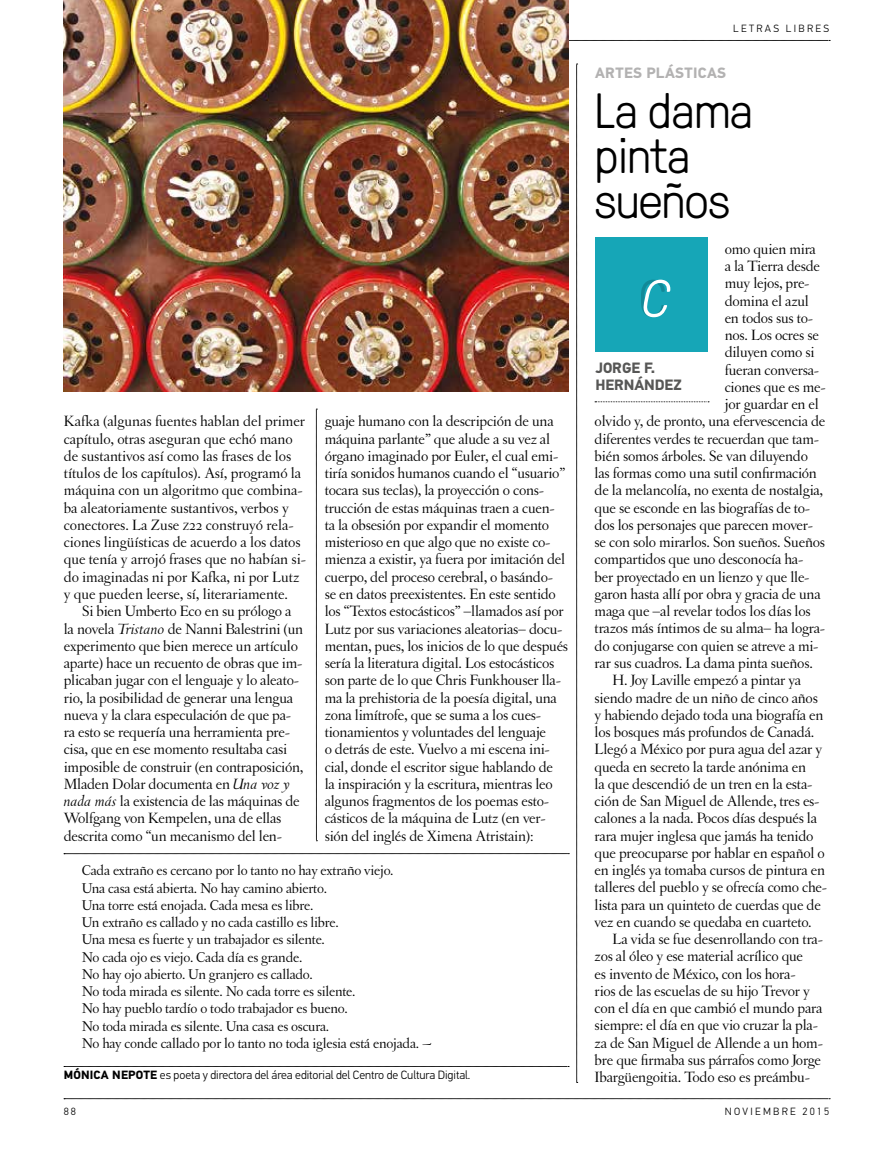
<style>
.page{position:relative;width:893px;height:1149px;background:#fff}
.page>*{position:absolute;margin:0;border:0;box-sizing:border-box;transform-origin:0 0}
.t1{font:italic 300 52.5px "GT Pressura";color:#fff}
.t2{font:300 49.5px/45px "GT Pressura";letter-spacing:-.02em;color:#000}
.t3{font:15.75px/17.2px "Letras Oldstyle";letter-spacing:-.015em;color:#000}
.t4{font:15px/17.2px "Letras Oldstyle";letter-spacing:-.015em;color:#000}
.t5{font:700 15px/16.5px "PF Din Text Pro";letter-spacing:-.005em;color:#575756}
.t6{font:700 15px "PF Din Text Pro";letter-spacing:.02em;color:#b3b2b2}
.t7{font:300 12px "PF Din Text Pro";letter-spacing:-.005em;color:#000}
.t8{font:300 10.5px "PF Din Text Pro";letter-spacing:.22em;color:#000}
.s1{font-weight:700}
.s2{font-size:10.95px}
.s3{font-style:italic}
</style>
<div class="page">
<svg style="left:568px;top:40px;width:262px;height:1px"></svg>
<svg style="left:64px;top:1098px;width:766px;height:1px"></svg>
<img style="left:64px;top:0;width:504px;height:392px">
<svg style="left:576px;top:64px;width:2px;height:1018px;background:#929292"></svg>
<svg style="left:316px;top:409px;width:1px;height:432px"></svg>
<svg style="left:64px;top:853px;width:505px;height:1px"></svg>
<div style="left:595px;top:237px;width:113px;height:114px;background:#16a6b7"></div>
<svg style="left:595px;top:401px;width:114px;height:1px"></svg>
<p class="t8" style="left:733px;top:22px;width:97px">LETRAS LIBRES</p>
<p class="t3" style="left:325px;top:412px;width:245px">guaje humano con la descripción de una máquina parlante” que alude a su vez al órgano imaginado por Euler, el cual emi&shy;tiría sonidos humanos cuando el “usuario” tocara sus teclas), la proyección o cons&shy;trucción de estas máquinas traen a cuen&shy;ta la obsesión por expandir el momento misterioso en que algo que no existe co&shy;mienza a existir, ya fuera por imitación del cuerpo, del proceso cerebral, o basándo&shy;se en datos preexistentes. En este sentido los “Textos estocásticos” –llamados así por Lutz por sus variaciones aleatorias– docu&shy;mentan, pues, los inicios de lo que después sería la literatura digital. Los estocásticos son parte de lo que Chris Funkhouser lla&shy;ma la prehistoria de la poesía digital, una zona limítrofe, que se suma a los cues&shy;tionamientos y voluntades del lenguaje<br>o detrás de este. Vuelvo a mi escena ini&shy;cial, donde el escritor sigue hablando de<br>la inspiración y la escritura, mientras leo algunos fragmentos de los poemas esto&shy;cásticos de la máquina de Lutz (en ver&shy;sión del inglés de Ximena Atristain):</p>
<p class="t4" style="left:82px;top:861px;width:351px">Cada extraño es cercano por lo tanto no hay extraño viejo.<br>Una casa está abierta. No hay camino abierto.<br>Una torre está enojada. Cada mesa es libre.<br>Un extraño es callado y no cada castillo es libre.<br>Una mesa es fuerte y un trabajador es silente.<br>No cada ojo es viejo. Cada día es grande.<br>No hay ojo abierto. Un granjero es callado.<br>No toda mirada es silente. No cada torre es silente.<br>No hay pueblo tardío o todo trabajador es bueno.<br>No toda mirada es silente. Una casa es oscura.<br>No hay conde callado por lo tanto no toda iglesia está enojada. ~</p>
<p class="t7" style="left:64px;top:1067px;width:408px"><span class="s1">MÓNICA NEPOTE</span> es poeta y directora del área editorial del Centro de Cultura Digital.</p>
<p class="t3" style="left:64px;top:412px;width:244px">Kafka (algunas fuentes hablan del primer capítulo, otras aseguran que echó mano de sustantivos así como las frases de los títulos de los capítulos). Así, programó la máquina con un algoritmo que combina&shy;ba aleatoriamente sustantivos, verbos y conectores. La Zuse <span class="s2">z</span>22 construyó rela&shy;ciones lingüísticas de acuerdo a los datos que tenía y arrojó frases que no habían si&shy;do imaginadas ni por Kafka, ni por Lutz y que pueden leerse, sí, literariamente.</p>
<p class="t3" style="left:64px;top:602px;width:241px;text-indent:18px">Si bien Umberto Eco en su prólogo a la novela <span class="s3">Tristano</span> de Nanni Balestrini (un experimento que bien merece un artículo aparte) hace un recuento de obras que im&shy;plicaban jugar con el lenguaje y lo aleato&shy;rio, la posibilidad de generar una lengua nueva y la clara especulación de que pa&shy;ra esto se requería una herramienta pre&shy;cisa, que en ese momento resultaba casi imposible de construir (en contraposición, Mladen Dolar documenta en <span class="s3">Una voz y nada más</span> la existencia de las máquinas de Wolfgang von Kempelen, una de ellas descrita como “un mecanismo del len-</p>
<p class="t6" style="left:595px;top:64px;width:133px">ARTES PLÁSTICAS</p>
<h2 class="t2" style="left:595px;top:85px;width:161px">La dama pinta sueños</h2>
<p class="t3" style="left:725px;top:240px;width:93px">omo quien mira</p>
<p class="t3" style="left:725px;top:257px;width:97px">a la Tierra desde</p>
<p class="t3" style="left:725px;top:274px;width:86px">muy lejos, pre-</p>
<p class="t3" style="left:725px;top:292px;width:86px">domina el azul</p>
<p class="t3" style="left:725px;top:309px;width:90px">en todos sus to-</p>
<p class="t3" style="left:725px;top:326px;width:96px">nos. Los ocres se</p>
<p class="t3" style="left:725px;top:343px;width:91px">diluyen como si</p>
<p class="t3" style="left:725px;top:361px;width:96px">fueran conversa-</p>
<p class="t3" style="left:725px;top:378px;width:102px">ciones que es me-</p>
<p class="t3" style="left:725px;top:395px;width:96px">jor guardar en el</p>
<p class="t3" style="left:595px;top:412px;width:232px">olvido y, de pronto, una efervescencia de</p>
<p class="t3" style="left:595px;top:430px;width:226px">diferentes verdes te recuerdan que tam-</p>
<p class="t3" style="left:595px;top:447px;width:215px">bién somos árboles. Se van diluyendo</p>
<p class="t3" style="left:595px;top:464px;width:224px">las formas como una sutil confirmación</p>
<p class="t3" style="left:595px;top:481px;width:230px">de la melancolía, no exenta de nostalgia,</p>
<p class="t3" style="left:595px;top:499px;width:217px">que se esconde en las biografías de to-</p>
<p class="t3" style="left:595px;top:516px;width:220px">dos los personajes que parecen mover-</p>
<p class="t3" style="left:595px;top:533px;width:232px">se con solo mirarlos. Son sueños. Sueños</p>
<p class="t3" style="left:595px;top:550px;width:210px">compartidos que uno desconocía ha-</p>
<p class="t3" style="left:595px;top:568px;width:216px">ber proyectado en un lienzo y que lle-</p>
<p class="t3" style="left:595px;top:585px;width:228px">garon hasta allí por obra y gracia de una</p>
<p class="t3" style="left:595px;top:602px;width:218px">maga que –al revelar todos los días los</p>
<p class="t3" style="left:595px;top:619px;width:232px">trazos más íntimos de su alma– ha logra-</p>
<p class="t3" style="left:595px;top:637px;width:225px">do conjugarse con quien se atreve a mi-</p>
<p class="t3" style="left:595px;top:654px;width:220px">rar sus cuadros. La dama pinta sueños.</p>
<p class="t3" style="left:613px;top:671px;width:190px">H. Joy Laville empezó a pintar ya</p>
<p class="t3" style="left:595px;top:688px;width:225px">siendo madre de un niño de cinco años</p>
<p class="t3" style="left:595px;top:706px;width:230px">y habiendo dejado toda una biografía en</p>
<p class="t3" style="left:595px;top:723px;width:221px">los bosques más profundos de Canadá.</p>
<p class="t3" style="left:595px;top:740px;width:229px">Llegó a México por pura agua del azar y</p>
<p class="t3" style="left:595px;top:757px;width:213px">queda en secreto la tarde anónima en</p>
<p class="t3" style="left:595px;top:775px;width:219px">la que descendió de un tren en la esta-</p>
<p class="t3" style="left:595px;top:792px;width:226px">ción de San Miguel de Allende, tres es-</p>
<p class="t3" style="left:595px;top:809px;width:224px">calones a la nada. Pocos días después la</p>
<p class="t3" style="left:595px;top:826px;width:220px">rara mujer inglesa que jamás ha tenido</p>
<p class="t3" style="left:595px;top:843px;width:232px">que preocuparse por hablar en español o</p>
<p class="t3" style="left:595px;top:861px;width:232px">en inglés ya tomaba cursos de pintura en</p>
<p class="t3" style="left:595px;top:878px;width:234px">talleres del pueblo y se ofrecía como che-</p>
<p class="t3" style="left:595px;top:895px;width:228px">lista para un quinteto de cuerdas que de</p>
<p class="t3" style="left:595px;top:912px;width:219px">vez en cuando se quedaba en cuarteto.</p>
<p class="t3" style="left:613px;top:930px;width:212px">La vida se fue desenrollando con tra-</p>
<p class="t3" style="left:595px;top:947px;width:210px">zos al óleo y ese material acrílico que</p>
<p class="t3" style="left:595px;top:964px;width:202px">es invento de México, con los hora-</p>
<p class="t3" style="left:595px;top:981px;width:217px">rios de las escuelas de su hijo Trevor y</p>
<p class="t3" style="left:595px;top:999px;width:229px">con el día en que cambió el mundo para</p>
<p class="t3" style="left:595px;top:1016px;width:225px">siempre: el día en que vio cruzar la pla-</p>
<p class="t3" style="left:595px;top:1033px;width:230px">za de San Miguel de Allende a un hom-</p>
<p class="t3" style="left:595px;top:1050px;width:228px">bre que firmaba sus párrafos como Jorge</p>
<p class="t3" style="left:595px;top:1068px;width:217px">Ibargüengoitia. Todo eso es preámbu-</p>
<h1 class="t1" style="left:641px;top:261px;width:29px">C</h1>
<p class="t5" style="left:595px;top:360px;width:88px">JORGE F.<br>HERNÁNDEZ</p>
<p class="t8" style="left:64px;top:1104px;width:14px">88</p>
<p class="t8" style="left:725px;top:1104px;width:106px">NOVIEMBRE 2015</p>
</div>
